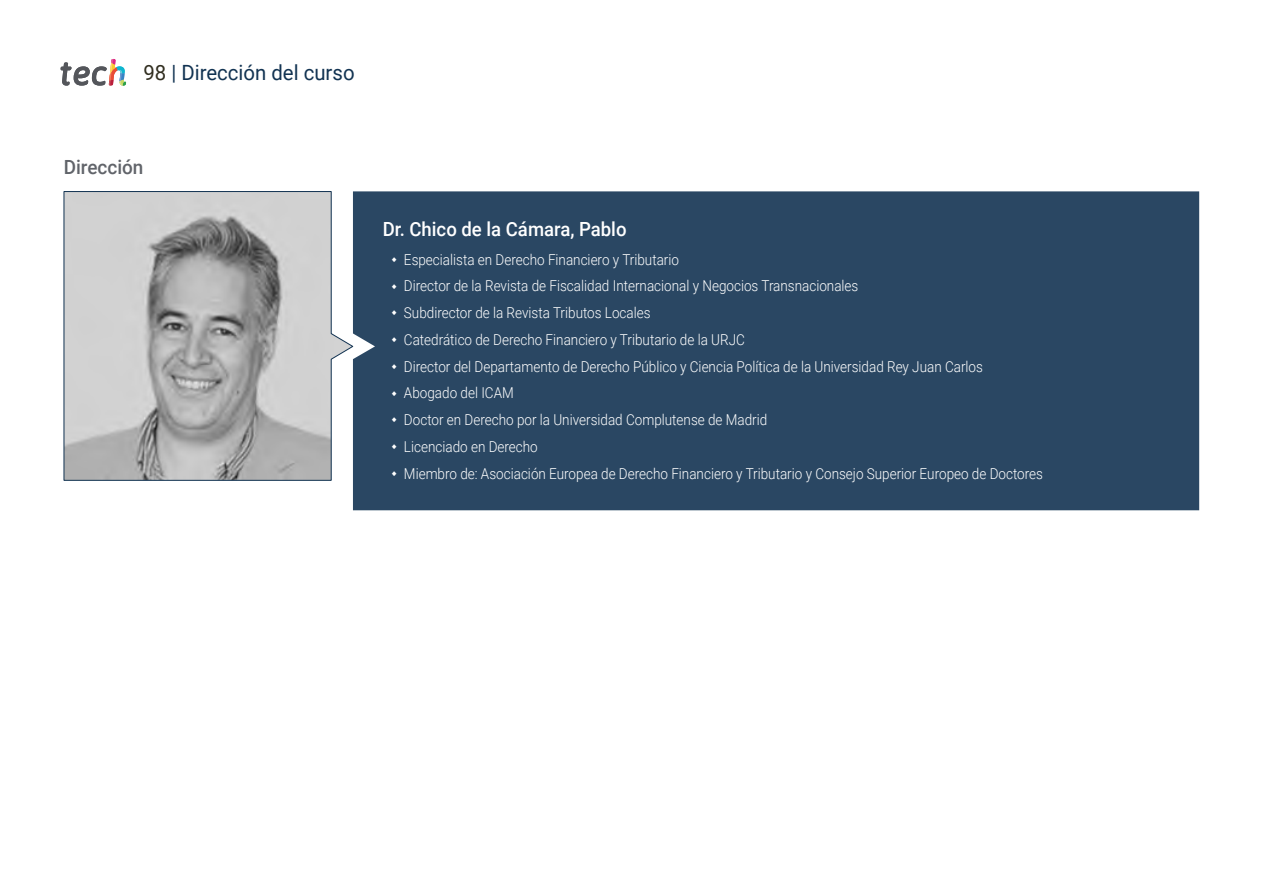
<style>
.page{position:relative;width:1263px;height:893px;background:#fff}
.page>*{position:absolute;margin:0;border:0;box-sizing:border-box;transform-origin:0 0}
.t1{font:21px "Roboto";color:#123352}
.t2{font:500 19.5px "Roboto";color:#fff;scale:.95 1}
.t3{font:500 19.5px "Roboto";color:#61646a}
.t4{font:300 15px/26.7px "Roboto";color:#fff;scale:.9 1}
.s1{color:#312e20}
</style>
<div class="page">
<div style="left:353px;top:191px;width:846px;height:319px;background:#2a4763"></div>
<svg style="left:64px;top:191px;width:289px;height:290px;background:#bbbbbc"></svg>
<svg style="left:61px;top:59px;width:65px;height:27px"></svg>
<svg style="left:392px;top:257px;width:5px;height:5px"></svg>
<svg style="left:392px;top:284px;width:5px;height:5px"></svg>
<svg style="left:392px;top:310px;width:5px;height:5px"></svg>
<svg style="left:392px;top:337px;width:5px;height:5px"></svg>
<svg style="left:392px;top:364px;width:5px;height:5px"></svg>
<svg style="left:392px;top:391px;width:5px;height:5px"></svg>
<svg style="left:392px;top:417px;width:5px;height:5px"></svg>
<svg style="left:392px;top:444px;width:5px;height:5px"></svg>
<svg style="left:392px;top:471px;width:5px;height:5px"></svg>
<h1 class="t1" style="left:144px;top:57px;width:213px"><span class="s1">98</span> | Dirección del curso</h1>
<h2 class="t3" style="left:64px;top:154px;width:81px">Dirección</h2>
<h2 class="t2" style="left:383px;top:215px;width:258px">Dr. Chico de la Cámara, Pablo</h2>
<p class="t4" style="left:404px;top:245px;width:712px">Especialista en Derecho Financiero y Tributario<br>Director de la Revista de Fiscalidad Internacional y Negocios Transnacionales<br>Subdirector de la Revista Tributos Locales<br>Catedrático de Derecho Financiero y Tributario de la URJC<br>Director del Departamento de Derecho Público y Ciencia Política de la Universidad Rey Juan Carlos<br>Abogado del ICAM<br>Doctor en Derecho por la Universidad Complutense de Madrid<br>Licenciado en Derecho<br>Miembro de: Asociación Europea de Derecho Financiero y Tributario y Consejo Superior Europeo de Doctores</p>
</div>
